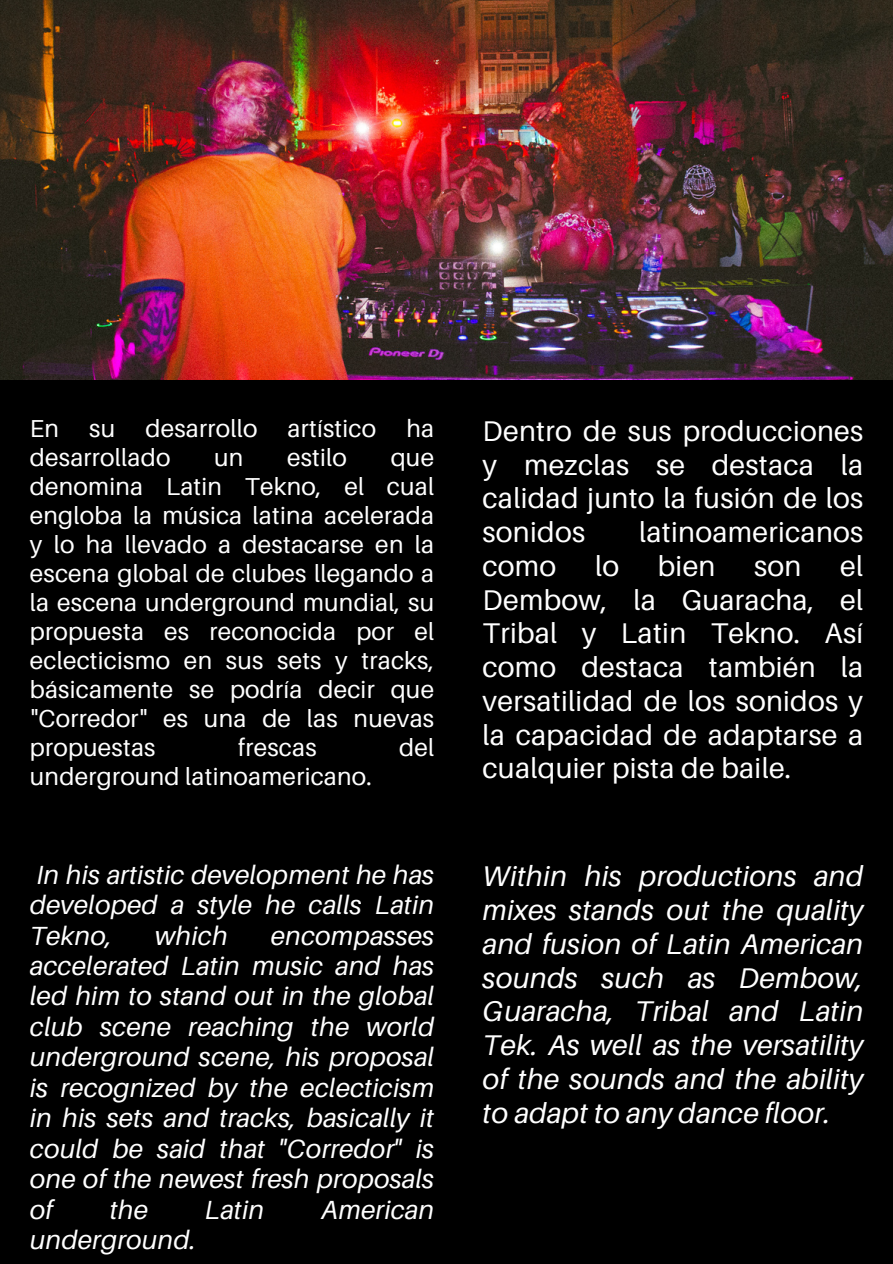
<style>
.page{position:relative;width:893px;height:1264px;background:#fff}
.page>*{position:absolute;margin:0;border:0;box-sizing:border-box;transform-origin:0 0}
.t1{font:28.5px/33.8px "Aileron";letter-spacing:.01em;color:#fff;text-align:justify}
.t2{font:italic 28.5px/33.8px "Aileron";letter-spacing:.01em;color:#fff;text-align:justify}
.t3{font:italic 26.25px/30.5px "Aileron";letter-spacing:.01em;color:#fff;text-align:justify}
.t4{font:24.45px/29px "Aileron";letter-spacing:.01em;color:#fff}
</style>
<div class="page">
<div style="left:0;top:0;width:892px;height:1263px;background:#000"></div>
<img style="left:0;top:0;width:892px;height:380px">
<h1 class="t4" style="left:30px;top:413px;width:406px">En su desarrollo artístico ha desarrollado</h1>
<h1 class="t4" style="left:214px;top:442px;width:31px">un</h1>
<h1 class="t4" style="left:287px;top:442px;width:61px">estilo</h1>
<h1 class="t4" style="left:30px;top:442px;width:406px;text-align:justify;text-indent:361px">que denomina Latin Tekno, el cual engloba la música latina acelerada y lo ha llevado a destacarse en la escena global de clubes llegando a la escena underground mundial, su propuesta es reconocida por el eclecticismo en sus sets y tracks, básicamente se podría decir que "Corredor" es una de las nuevas propuestas</h1>
<h1 class="t4" style="left:238px;top:732px;width:80px">frescas</h1>
<h1 class="t4" style="left:399px;top:732px;width:37px">del</h1>
<h1 class="t4" style="left:30px;top:761px;width:343px">underground latinoamericano.</h1>
<h1 class="t3" style="left:30px;top:858px;width:406px">In his artistic development he has developed a style he calls Latin Tekno,</h1>
<h1 class="t3" style="left:155px;top:919px;width:74px">which</h1>
<h1 class="t3" style="left:30px;top:919px;width:406px;text-indent:241px">encompasses accelerated Latin music and has led him to stand out in the global club scene reaching the world underground scene, his proposal is recognized by the eclecticism in his sets and tracks, basically it could be said that "Corredor" is one of the newest fresh proposals of</h1>
<h1 class="t3" style="left:110px;top:1193px;width:40px">the</h1>
<h1 class="t3" style="left:205px;top:1193px;width:61px">Latin</h1>
<h1 class="t3" style="left:321px;top:1193px;width:114px">American</h1>
<h1 class="t3" style="left:30px;top:1223px;width:168px">underground.</h1>
<p class="t1" style="left:482px;top:413px;width:382px">Dentro de sus producciones y mezclas se destaca la calidad junto la fusión de los sonidos</p>
<p class="t1" style="left:639px;top:514px;width:225px">latinoamericanos</p>
<p class="t1" style="left:482px;top:548px;width:382px;text-indent:357px">el Dembow, la Guaracha, el Tribal y Latin Tekno. Así como destaca también la versatilidad de los sonidos y la capacidad de adaptarse a cualquier pista de baile.</p>
<p class="t1" style="left:482px;top:548px;width:75px">como</p>
<p class="t1" style="left:595px;top:548px;width:26px">lo</p>
<p class="t1" style="left:657px;top:548px;width:59px">bien</p>
<p class="t1" style="left:754px;top:548px;width:49px">son</p>
<h1 class="t2" style="left:482px;top:858px;width:382px">Within his productions and mixes stands out the quality and fusion of Latin American sounds such as Dembow, Guaracha, Tribal and Latin Tek. As well as the versatility of the sounds and the ability to adapt to any dance floor.</h1>
</div>
